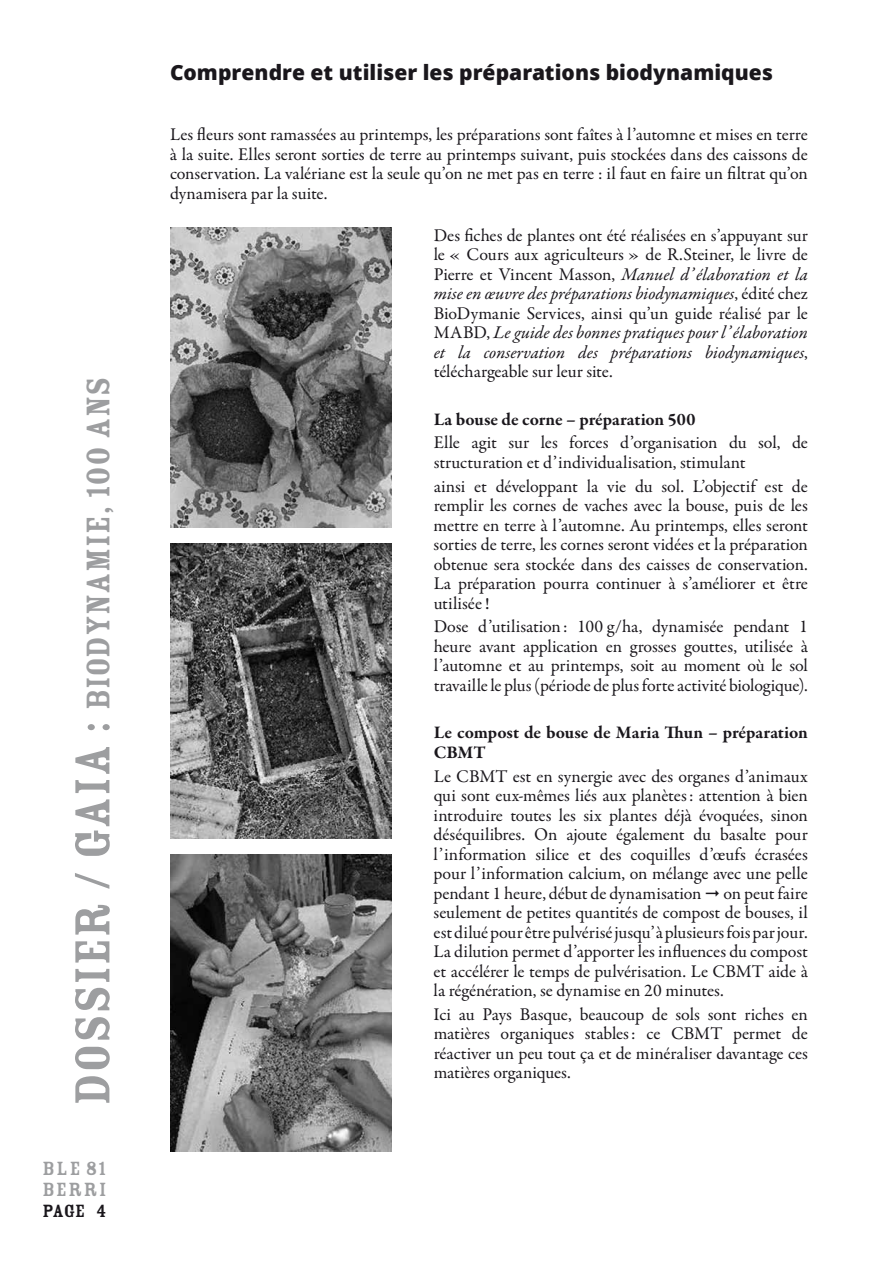
<style>
.page{position:relative;width:893px;height:1263px;background:#fff}
.page>*{position:absolute;margin:0;border:0;box-sizing:border-box;transform-origin:0 0}
.t1{font:36px "Rosewood Std Fill";letter-spacing:-.005em;color:#9d9ea0}
.t2{font:800 21px "Open Sans";color:#1a171c}
.t3{font:21px/21px "Rosewood Std Fill";letter-spacing:.07em;color:#9d9ea0}
.t4{font:19.5px "Rosewood Std Fill";color:#1a171c}
.t5{font:18px/19.5px "Garamond Premr Pro";letter-spacing:-.005em;color:#1a171c;text-align:justify}
.t6{font:700 18px/19.5px "Garamond Premr Pro";color:#1a171c}
.s1{font-size:54px}
.s2{font-style:italic}
</style>
<div class="page">
<img style="left:170px;top:227px;width:222px;height:300px">
<img style="left:170px;top:543px;width:222px;height:295px">
<img style="left:170px;top:854px;width:222px;height:297px">
<h1 class="t1" style="left:79px;top:1106px;width:731px;rotate:-90deg"><span class="s1">DOSSIER / GAIA :</span> BIODYNAMIE, 100 ANS</h1>
<p class="t3" style="left:43px;top:1157px;width:65px">BLE 81<br>BERRI</p>
<p class="t4" style="left:43px;top:1200px;width:65px">PAGE 4</p>
<p class="t2" style="left:170px;top:56px;width:604px">Comprendre et utiliser les préparations biodynamiques</p>
<p class="t5" style="left:170px;top:125px;width:639px">Les fleurs sont ramassées au printemps, les préparations sont faîtes à l’automne et mises en terre à la suite. Elles seront sorties de terre au printemps suivant, puis stockées dans des caissons de conservation. La valériane est la seule qu’on ne met pas en terre : il faut en faire un filtrat qu’on dynamisera par la suite.</p>
<p class="t5" style="left:434px;top:226px;width:376px">Des fiches de plantes ont été réalisées en s’appuyant sur le « Cours aux agriculteurs » de R.Steiner, le livre de Pierre et Vincent Masson, <span class="s2">Manuel d’élaboration et la mise en œuvre des préparations biodynamiques</span>, édité chez BioDymanie Services, ainsi qu’un guide réalisé par le MABD, <span class="s2">Le guide des bonnes pratiques pour l’élaboration et la conservation des préparations biodynamiques</span>, téléchargeable sur leur site.</p>
<p class="t6" style="left:434px;top:409px;width:263px">La bouse de corne – préparation 500</p>
<p class="t5" style="left:434px;top:433px;width:376px">Elle agit sur les forces d’organisation du sol, de structuration et d’individualisation, stimulant</p>
<p class="t5" style="left:434px;top:477px;width:376px">ainsi et développant la vie du sol. L’objectif est de remplir les cornes de vaches avec la bouse, puis de les mettre en terre à l’automne. Au printemps, elles seront sorties de terre, les cornes seront vidées et la préparation obtenue sera stockée dans des caisses de conservation.<br>La préparation pourra continuer à s’améliorer et être utilisée!</p>
<p class="t5" style="left:434px;top:617px;width:376px">Dose d’utilisation: 100 g/ha, dynamisée pendant 1 heure avant application en grosses gouttes, utilisée à l’automne et au printemps, soit au moment où le sol travaillele plus(période de plusforteactivité biologique).</p>
<p class="t6" style="left:434px;top:723px;width:376px">Le compost de bouse de Maria Thun – préparation<br>CBMT</p>
<p class="t5" style="left:434px;top:766px;width:376px">Le CBMT est en synergie avec des organes d’animaux qui sont eux-mêmes liés aux planètes: attention à bien introduire toutes les six plantes déjà évoquées, sinon déséquilibres. On ajoute également du basalte pour l’information silice et des coquilles d’œufs écrasées pour l’information calcium, on mélange avec une pelle pendant 1 heure, début de dynamisation on peut faire seulement de petites quantités de compost de bouses, il estdiluépourêtrepulvériséjusqu’àplusieursfoisparjour.<br>La dilution permet d’apporter les influences du compost et accélérer le temps de pulvérisation. Le CBMT aide à la régénération, se dynamise en 20 minutes.</p>
<p class="t5" style="left:434px;top:1005px;width:376px">Ici au Pays Basque, beaucoup de sols sont riches en matières organiques stables: ce CBMT permet de réactiver un peu tout ça et de minéraliser davantage ces matières organiques.</p>
</div>
